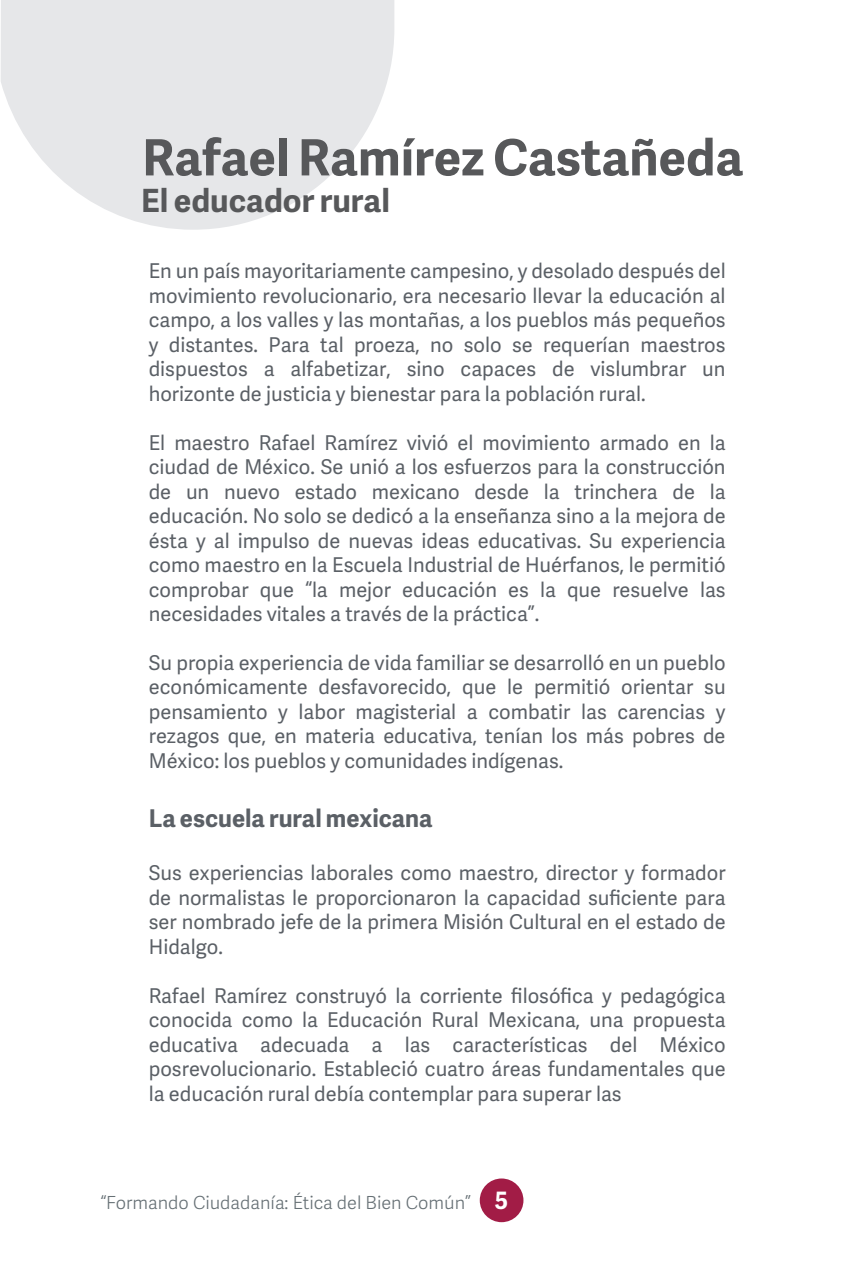
<style>
.page{position:relative;width:849px;height:1281px;background:#fff}
.page>*{position:absolute;margin:0;border:0;box-sizing:border-box;transform-origin:0 0}
.t1{font:700 50px "Adelle Sans";color:#57585a}
.t2{font:700 32px "Adelle Sans";color:#57585a}
.t3{font:700 24.4px "Adelle Sans";color:#5b6066}
.t4{font:20.4px/24.4px "Adelle Sans";color:#5b6066;text-align:justify}
.t5{font:300 18px "Adelle Sans";color:#667075}
.s1{font-weight:700;font-size:24px;color:#fff}
</style>
<div class="page">
<svg style="left:1px;top:0;width:393px;height:230px;fill:#e6e7e9"></svg>
<div style="left:480px;top:1178px;width:43px;height:44px;background:#a21c46;border-radius:50%"></div>
<h1 class="t1" style="left:142px;top:121px;width:602px">Rafael Ramírez Castañeda</h1>
<h2 class="t2" style="left:141px;top:178px;width:250px">El educador rural</h2>
<p class="t4" style="left:149px;top:258px;width:578px">En un país mayoritariamente campesino, y desolado después del movimiento revolucionario, era necesario llevar la educación al campo, a los valles y las montañas, a los pueblos más pequeños y distantes. Para tal proeza, no solo se requerían maestros dispuestos a alfabetizar, sino capaces de vislumbrar un horizonte de justicia y bienestar para la población rural.</p>
<p class="t4" style="left:149px;top:430px;width:578px">El maestro Rafael Ramírez vivió el movimiento armado en la ciudad de México. Se unió a los esfuerzos para la construcción de un nuevo estado mexicano desde la trinchera de la educación. No solo se dedicó a la enseñanza sino a la mejora de ésta y al impulso de nuevas ideas educativas. Su experiencia como maestro en la Escuela Industrial de Huérfanos, le permitió comprobar que “la mejor educación es la que resuelve las necesidades vitales a través de la práctica”.</p>
<p class="t4" style="left:149px;top:650px;width:578px">Su propia experiencia de vida familiar se desarrolló en un pueblo económicamente desfavorecido, que le permitió orientar su pensamiento y labor magisterial a combatir las carencias y rezagos que, en materia educativa, tenían los más pobres de México: los pueblos y comunidades indígenas.</p>
<p class="t3" style="left:149px;top:800px;width:285px">La escuela rural mexicana</p>
<p class="t4" style="left:149px;top:860px;width:578px">Sus experiencias laborales como maestro, director y formador de normalistas le proporcionaron la capacidad suficiente para ser nombrado jefe de la primera Misión Cultural en el estado de Hidalgo.</p>
<p class="t4" style="left:149px;top:982px;width:578px">Rafael Ramírez construyó la corriente filosófica y pedagógica conocida como la Educación Rural Mexicana, una propuesta educativa adecuada a las características del México posrevolucionario. Estableció cuatro áreas fundamentales que la educación rural debía contemplar para superar las</p>
<p class="t5" style="left:100px;top:1189px;width:409px">“Formando Ciudadanía: Ética del Bien Común” <span class="s1">5</span></p>
</div>
